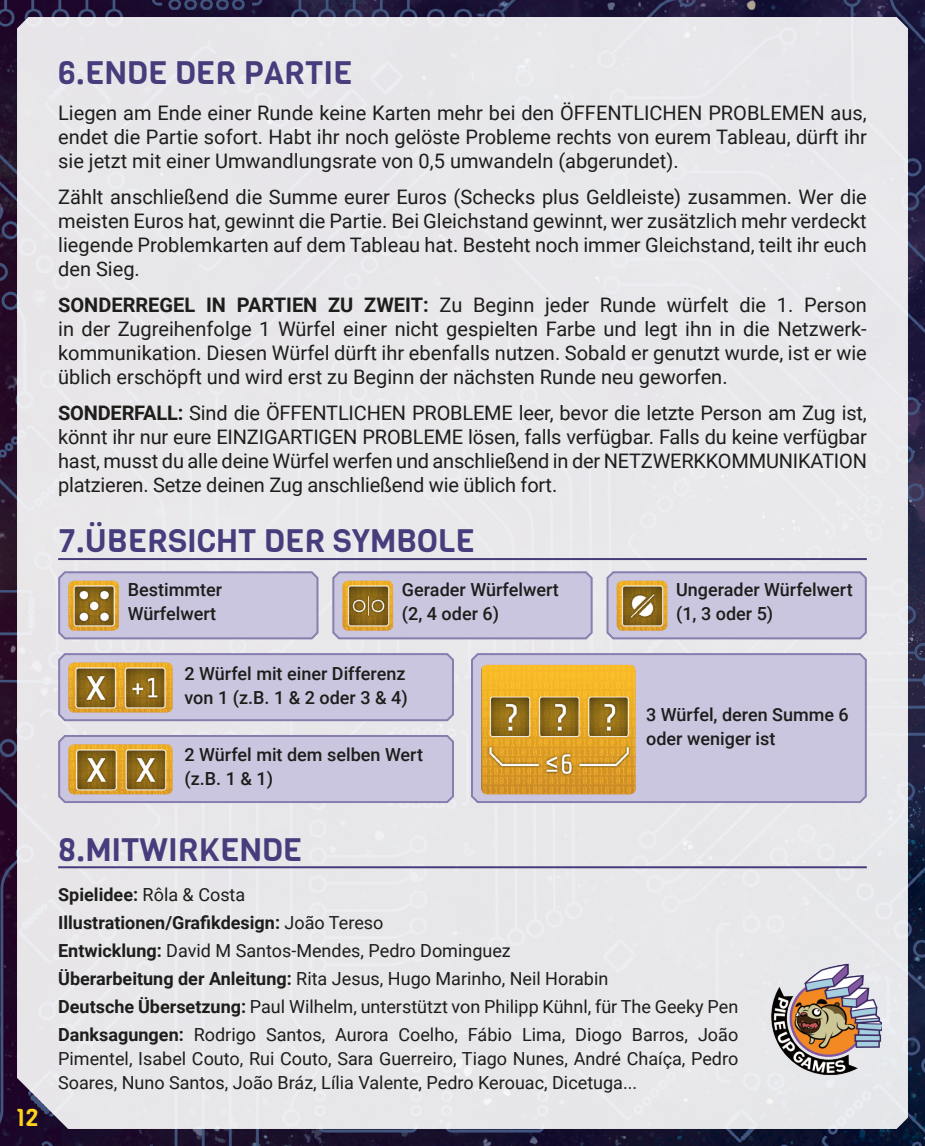
<style>
.page{position:relative;width:925px;height:1146px;background:#fff}
.page>*{position:absolute;margin:0;border:0;box-sizing:border-box;transform-origin:0 0}
.Títulos{font:32px "Viga";color:#473c7c}
.Corpo_de_texto{font:32px "Viga";color:#473c7c}
.t1{font:24px "Viga";color:#fdd31d}
.Corpo_de_texto-2{font:20px/24px "Roboto";color:#1d1d1b;text-align:justify}
.Corpo_de_texto-3{font:18px/24px "Roboto";color:#1d1d1b;text-align:justify}
.Example{font:500 18px/24px "Roboto";color:#1d1d1b}
.Corpo_de_texto-4{font:700 18px "Roboto";color:#1d1d1b}
.s1{font-weight:700}
.s2{font-weight:400}
</style>
<div class="page">
<img style="left:0;top:0;width:924px;height:1145px">
<div style="left:17px;top:17px;width:890px;height:1111px;background:#e8e7ea"></div>
<hr style="left:58px;top:558px;width:808px;height:2px;background:#473c7c">
<hr style="left:58px;top:866px;width:808px;height:2px;background:#473c7c">
<svg style="left:57px;top:569px;width:262px;height:71px;background:#c6c2db"></svg>
<img style="left:68px;top:580px;width:51px;height:50px">
<svg style="left:57px;top:733px;width:398px;height:70px;background:#c6c1db"></svg>
<img style="left:68px;top:744px;width:104px;height:50px">
<svg style="left:57px;top:651px;width:398px;height:71px;background:#c6c2db"></svg>
<img style="left:68px;top:662px;width:104px;height:50px">
<svg style="left:470px;top:651px;width:397px;height:152px;background:#c7c2dc"></svg>
<img style="left:481px;top:664px;width:154px;height:130px">
<svg style="left:331px;top:569px;width:262px;height:71px;background:#c6c2db"></svg>
<img style="left:342px;top:580px;width:51px;height:50px">
<svg style="left:605px;top:569px;width:262px;height:71px;background:#c6c2db"></svg>
<img style="left:616px;top:580px;width:51px;height:50px">
<img style="left:766px;top:962px;width:114px;height:118px">
<p class="t1" style="left:15px;top:1101px;width:25px">12</p>
<p class="Corpo_de_texto" style="left:58px;top:52px;width:296px">6.ENDE DER PARTIE</p>
<p class="Corpo_de_texto-2" style="left:58px;top:100px;width:809px">Liegen am Ende einer Runde keine Karten mehr bei den ÖFFENTLICHEN PROBLEMEN aus, endet die Partie sofort. Habt ihr noch gelöste Probleme rechts von eurem Tableau, dürft ihr sie jetzt mit einer Umwandlungsrate von 0,5 umwandeln (abgerundet).</p>
<p class="Corpo_de_texto-2" style="left:58px;top:184px;width:809px">Zählt anschließend die Summe eurer Euros (Schecks plus Geldleiste) zusammen. Wer die meisten Euros hat, gewinnt die Partie. Bei Gleichstand gewinnt, wer zusätzlich mehr verdeckt liegende Problemkarten auf dem Tableau hat. Besteht noch immer Gleichstand, teilt ihr euch den Sieg.</p>
<p class="Corpo_de_texto-2" style="left:58px;top:292px;width:809px"><span class="s1">SONDERREGEL IN PARTIEN ZU ZWEIT:</span> Zu Beginn jeder Runde würfelt die 1. Person in der Zugreihenfolge 1 Würfel einer nicht gespielten Farbe und legt ihn in die Netzwerk&shy;kommunikation. Diesen Würfel dürft ihr ebenfalls nutzen. Sobald er genutzt wurde, ist er wie üblich erschöpft und wird erst zu Beginn der nächsten Runde neu geworfen.</p>
<p class="Corpo_de_texto-2" style="left:58px;top:400px;width:810px"><span class="s1">SONDERFALL:</span> Sind die ÖFFENTLICHEN PROBLEME leer, bevor die letzte Person am Zug ist, könnt ihr nur eure EINZIGARTIGEN PROBLEME lösen, falls verfügbar. Falls du keine verfügbar hast, musst du alle deine Würfel werfen und anschließend in der NETZWERKKOMMUNIKATION platzieren. Setze deinen Zug anschließend wie üblich fort.</p>
<p class="Títulos" style="left:58px;top:520px;width:418px">7.ÜBERSICHT DER SYMBOLE</p>
<p class="Example" style="left:128px;top:577px;width:96px">Bestimmter<br>Würfelwert</p>
<p class="Example" style="left:402px;top:577px;width:158px">Gerader Würfelwert (2, 4 oder 6)</p>
<p class="Example" style="left:675px;top:577px;width:178px">Ungerader Würfelwert (1, 3 oder 5)</p>
<p class="Example" style="left:184px;top:661px;width:224px">2 Würfel mit einer Differenz von 1 (z.B. 1 &amp; 2 oder 3 &amp; 4)</p>
<p class="Example" style="left:184px;top:741px;width:240px">2 Würfel mit dem selben Wert (z.B. 1 &amp; 1)</p>
<p class="Example" style="left:646px;top:701px;width:204px">3 Würfel, deren Summe 6 oder weniger ist</p>
<p class="Títulos" style="left:58px;top:828px;width:245px">8.MITWIRKENDE</p>
<p class="Corpo_de_texto-4" style="left:58px;top:881px;width:188px">Spielidee: <span class="s2">Rôla &amp; Costa</span></p>
<p class="Corpo_de_texto-4" style="left:58px;top:909px;width:326px">Illustrationen/Grafikdesign: <span class="s2">João Tereso</span></p>
<p class="Corpo_de_texto-3" style="left:58px;top:937px;width:454px"><span class="s1">Entwicklung:</span> David M Santos-Mendes, Pedro Dominguez</p>
<p class="Corpo_de_texto-3" style="left:58px;top:965px;width:551px"><span class="s1">Überarbeitung der Anleitung:</span> Rita Jesus, Hugo Marinho, Neil Horabin</p>
<p class="Corpo_de_texto-3" style="left:58px;top:993px;width:681px"><span class="s1">Deutsche Übersetzung:</span> Paul Wilhelm, unterstützt von Philipp Kühnl, für The Geeky Pen</p>
<p class="Corpo_de_texto-3" style="left:58px;top:1021px;width:681px"><span class="s1">Danksagungen:</span> Rodrigo Santos, Aurora Coelho, Fábio Lima, Diogo Barros, João Pimentel, Isabel Couto, Rui Couto, Sara Guerreiro, Tiago Nunes, André Chaíça, Pedro Soares, Nuno Santos, João Bráz, Lília Valente, Pedro Kerouac, Dicetuga...</p>
</div>
